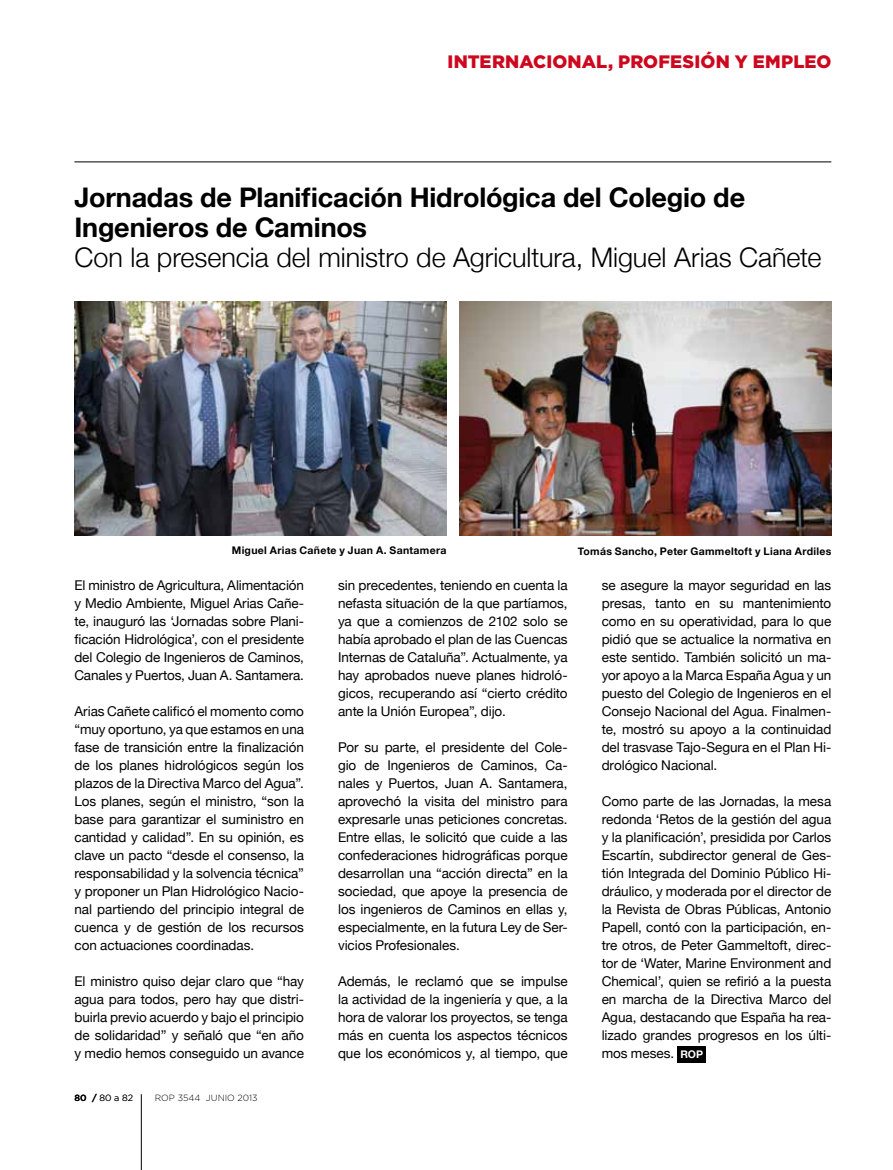
<style>
.page{position:relative;width:893px;height:1170px;background:#fff}
.page>*{position:absolute;margin:0;border:0;box-sizing:border-box;transform-origin:0 0}
.t1{font:700 27px/30px "Helvetica Neue";letter-spacing:-.005em;color:#000}
.t2{font:300 27px "Helvetica Neue";color:#000}
.t3{font:900 18px "Gotham";letter-spacing:.005em;color:#cd071e}
.t4{font:13.5px/18px "Helvetica Neue";letter-spacing:-.005em;color:#000;text-align:justify}
.t5{font:700 10.5px "Helvetica Neue";letter-spacing:.025em;color:#000}
.t6{font:300 9px "Gotham";color:#000}
.s1{font-weight:500}
.s2{font-weight:700;font-size:10.5px;color:#fff}
</style>
<div class="page">
<hr style="left:141px;top:1094px;width:1px;height:75px;background:#000">
<hr style="left:74px;top:162px;width:757px;height:1px;background:#000">
<div style="left:677px;top:1046px;width:29px;height:16px;background:#000"></div>
<img style="left:74px;top:302px;width:372px;height:234px">
<img style="left:459px;top:302px;width:372px;height:234px">
<h2 class="t3" style="left:448px;top:50px;width:385px">INTERNACIONAL, PROFESIÓN Y EMPLEO</h2>
<h1 class="t1" style="left:74px;top:182px;width:672px">Jornadas de Planificación Hidrológica del Colegio de<br>Ingenieros de Caminos</h1>
<h1 class="t2" style="left:74px;top:241px;width:749px">Con la presencia del ministro de Agricultura, Miguel Arias Cañete</h1>
<p class="t5" style="left:232px;top:543px;width:216px">Miguel Arias Cañete y Juan A. Santamera</p>
<p class="t5" style="left:578px;top:544px;width:255px">Tomás Sancho, Peter Gammeltoft y Liana Ardiles</p>
<p class="t4" style="left:74px;top:576px;width:231px">El ministro de Agricultura, Alimentación y Medio Ambiente, Miguel Arias Cañe&shy;te, inauguró las ‘Jornadas sobre Plani&shy;ficación Hidrológica’, con el presidente del Colegio de Ingenieros de Caminos, Canales y Puertos, Juan A. Santamera.</p>
<p class="t4" style="left:74px;top:702px;width:231px">Arias Cañete calificó el momento como “muy oportuno, ya que estamos en una fase de transición entre la finalización de los planes hidrológicos según los plazos de la Directiva Marco del Agua”.<br>Los planes, según el ministro, “son la base para garantizar el suministro en cantidad y calidad”. En su opinión, es clave un pacto “desde el consenso, la responsabilidad y la solvencia técnica” y proponer un Plan Hidrológico Nacio&shy;nal partiendo del principio integral de cuenca y de gestión de los recursos con actuaciones coordinadas.</p>
<p class="t4" style="left:74px;top:971px;width:231px">El ministro quiso dejar claro que “hay agua para todos, pero hay que distri&shy;buirla previo acuerdo y bajo el principio de solidaridad” y señaló que “en año y medio hemos conseguido un avance</p>
<p class="t6" style="left:74px;top:1092px;width:60px"><span class="s1">80 /</span> 80 a 82</p>
<p class="t6" style="left:155px;top:1092px;width:104px">ROP 3544 JUNIO 2013</p>
<p class="t4" style="left:338px;top:575px;width:231px">sin precedentes, teniendo en cuenta la nefasta situación de la que partíamos, ya que a comienzos de 2102 solo se había aprobado el plan de las Cuencas Internas de Cataluña”. Actualmente, ya hay aprobados nueve planes hidroló&shy;gicos, recuperando así “cierto crédito ante la Unión Europea”, dijo.</p>
<p class="t4" style="left:338px;top:737px;width:231px">Por su parte, el presidente del Cole&shy;gio de Ingenieros de Caminos, Ca&shy;nales y Puertos, Juan A. Santamera, aprovechó la visita del ministro para expresarle unas peticiones concretas.<br>Entre ellas, le solicitó que cuide a las confederaciones hidrográficas porque desarrollan una “acción directa” en la sociedad, que apoye la presencia de los ingenieros de Caminos en ellas y, especialmente, en la futura Ley de Ser&shy;vicios Profesionales.</p>
<p class="t4" style="left:338px;top:971px;width:231px">Además, le reclamó que se impulse la actividad de la ingeniería y que, a la hora de valorar los proyectos, se tenga más en cuenta los aspectos técnicos que los económicos y, al tiempo, que</p>
<p class="t4" style="left:602px;top:575px;width:231px">se asegure la mayor seguridad en las presas, tanto en su mantenimiento como en su operatividad, para lo que pidió que se actualice la normativa en este sentido. También solicitó un ma&shy;yor apoyo a la Marca España Agua y un puesto del Colegio de Ingenieros en el Consejo Nacional del Agua. Finalmen&shy;te, mostró su apoyo a la continuidad del trasvase Tajo-Segura en el Plan Hi&shy;drológico Nacional.</p>
<p class="t4" style="left:602px;top:791px;width:231px">Como parte de las Jornadas, la mesa redonda ‘Retos de la gestión del agua y la planificación’, presidida por Carlos Escartín, subdirector general de Ges&shy;tión Integrada del Dominio Público Hi&shy;dráulico, y moderada por el director de la Revista de Obras Públicas, Antonio Papell, contó con la participación, en&shy;tre otros, de Peter Gammeltoft, direc&shy;tor de ‘Water, Marine Environment and Chemical’, quien se refirió a la puesta en marcha de la Directiva Marco del Agua, destacando que España ha rea&shy;lizado grandes progresos en los últi&shy;mos meses. <span class="s2">ROP</span></p>
</div>
